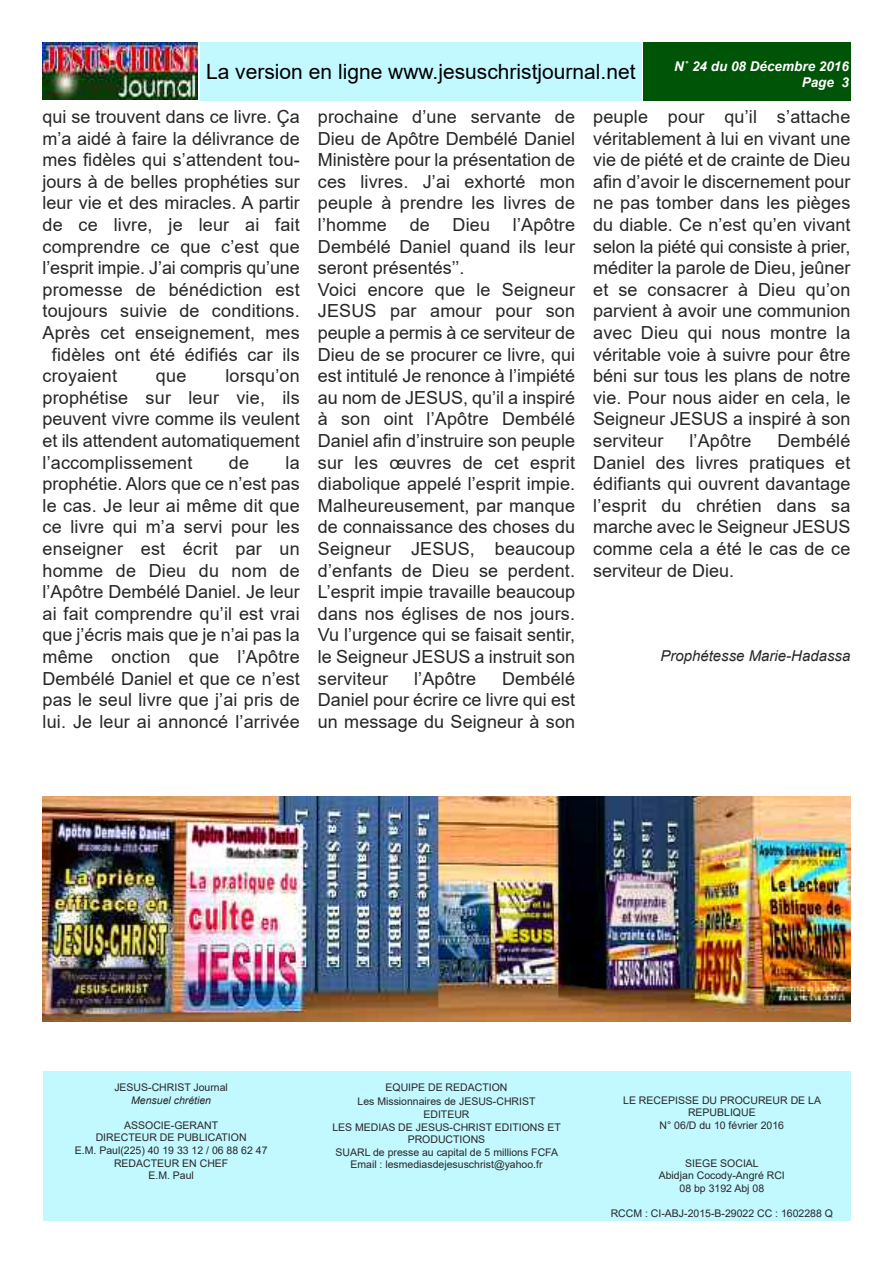
<style>
.page{position:relative;width:893px;height:1263px;background:#fff}
.page>*{position:absolute;margin:0;border:0;box-sizing:border-box;transform-origin:0 0}
.t1{font:21px "Arial";color:#000}
.t2{font:18px/21.6px "Arial";letter-spacing:.005em;color:#272627;text-align:justify}
.t3{font:italic 15px "Arial";color:#272627}
.t4{font:italic 700 13.5px/16.2px "Arial";color:#fff;text-align:right}
.t5{font:10.5px/12.6px "Arial";color:#272627;text-align:center}
.t6{font:italic 10.5px "Arial";color:#272627}
</style>
<div class="page">
<div style="left:200px;top:43px;width:442px;height:58px;background:#c2f8ff"></div>
<img style="left:43px;top:43px;width:155px;height:57px">
<div style="left:643px;top:43px;width:207px;height:58px;background:#005408"></div>
<div style="left:43px;top:1071px;width:807px;height:149px;background:#c2f8ff"></div>
<img style="left:43px;top:796px;width:807px;height:225px">
<p class="t1" style="left:206px;top:60px;width:431px">La version en ligne www.jesuschristjournal.net</p>
<p class="t4" style="left:674px;top:58px;width:176px">N˚ 24 du 08 Décembre 2016<br>Page 3</p>
<p class="t2" style="left:43px;top:106px;width:259px">qui se trouvent dans ce livre. Ça</p>
<p class="t2" style="left:43px;top:128px;width:259px">m’a aidé à faire la délivrance de</p>
<p class="t2" style="left:43px;top:149px;width:259px">mes fidèles qui s’attendent tou-</p>
<p class="t2" style="left:43px;top:171px;width:259px">jours à de belles prophéties sur</p>
<p class="t2" style="left:43px;top:192px;width:259px">leur vie et des miracles. A partir</p>
<p class="t2" style="left:43px;top:214px;width:259px">de ce livre, je leur ai fait</p>
<p class="t2" style="left:43px;top:236px;width:259px">comprendre ce que c’est que</p>
<p class="t2" style="left:43px;top:257px;width:259px">l’esprit impie. J’ai compris qu’une</p>
<p class="t2" style="left:43px;top:279px;width:259px">promesse de bénédiction est</p>
<p class="t2" style="left:43px;top:300px;width:259px">toujours suivie de conditions.</p>
<p class="t2" style="left:43px;top:322px;width:259px">Après cet enseignement, mes</p>
<p class="t2" style="left:52px;top:344px;width:249px">fidèles ont été édifiés car ils</p>
<p class="t2" style="left:43px;top:365px;width:76px">croyaient</p>
<p class="t2" style="left:156px;top:365px;width:32px">que</p>
<p class="t2" style="left:43px;top:365px;width:259px;text-indent:183px">lorsqu’on prophétise sur leur vie, ils peuvent vivre comme ils veulent et ils attendent automatiquement l’accomplissement</p>
<p class="t2" style="left:43px;top:452px;width:259px;text-indent:243px">la prophétie. Alors que ce n’est pas le cas. Je leur ai même dit que ce livre qui m’a servi pour les enseigner est écrit par un homme de Dieu du nom de l’Apôtre Dembélé Daniel. Je leur ai fait comprendre qu’il est vrai que j’écris mais que je n’ai pas la même onction que l’Apôtre Dembélé Daniel et que ce n’est pas le seul livre que j’ai pris de lui. Je leur ai annoncé l’arrivée</p>
<p class="t2" style="left:229px;top:452px;width:22px">de</p>
<p class="t2" style="left:318px;top:106px;width:259px">prochaine d’une servante de Dieu de Apôtre Dembélé Daniel Ministère pour la présentation de ces livres. J’ai exhorté mon peuple à prendre les livres de l’homme</p>
<p class="t2" style="left:318px;top:214px;width:259px;text-align:left;text-indent:195px">l’Apôtre<br>Dembélé Daniel quand ils leur seront présentés’’.<br>Voici encore que le Seigneur<br>JESUS par amour pour son peuple a permis à ce serviteur de<br>Dieu de se procurer ce livre, qui est intitulé Je renonce à l’impiété au nom de JESUS, qu’il a inspiré à son oint l’Apôtre Dembélé<br>Daniel afin d’instruire son peuple sur les œuvres de cet esprit diabolique appelé l’esprit impie.<br>Malheureusement, par manque de connaissance des choses du<br>Seigneur JESUS, beaucoup d’enfants de Dieu se perdent.<br>L’esprit impie travaille beaucoup dans nos églises de nos jours.<br>Vu l’urgence qui se faisait sentir, le Seigneur JESUS a instruit son serviteur</p>
<p class="t2" style="left:410px;top:214px;width:22px">de</p>
<p class="t2" style="left:453px;top:214px;width:39px">Dieu</p>
<p class="t2" style="left:414px;top:668px;width:64px">l’Apôtre</p>
<p class="t2" style="left:318px;top:668px;width:259px;text-indent:184px">Dembélé Daniel pour écrire ce livre qui est un message du Seigneur à son</p>
<p class="t2" style="left:593px;top:106px;width:259px">peuple pour qu’il s’attache véritablement à lui en vivant une vie de piété et de crainte de Dieu afin d’avoir le discernement pour ne pas tomber dans les pièges du diable. Ce n’est qu’en vivant selon la piété qui consiste à prier, méditer la parole de Dieu, jeûner et se consacrer à Dieu qu’on parvient à avoir une communion avec Dieu qui nous montre la véritable voie à suivre pour être béni sur tous les plans de notre vie. Pour nous aider en cela, le Seigneur JESUS a inspiré à son serviteur</p>
<p class="t2" style="left:689px;top:430px;width:64px">l’Apôtre</p>
<p class="t2" style="left:593px;top:430px;width:259px;text-indent:184px">Dembélé Daniel des livres pratiques et édifiants qui ouvrent davantage l’esprit du chrétien dans sa marche avec le Seigneur JESUS comme cela a été le cas de ce serviteur de Dieu.</p>
<p class="t3" style="left:660px;top:647px;width:192px">Prophétesse Marie-Hadassa</p>
<p class="t5" style="left:114px;top:1081px;width:115px">JESUS-CHRIST Journal</p>
<p class="t6" style="left:131px;top:1094px;width:81px">Mensuel chrétien</p>
<p class="t5" style="left:75px;top:1119px;width:194px">ASSOCIE-GERANT<br>DIRECTEUR DE PUBLICATION<br>E.M. Paul(225) 40 19 33 12 / 06 88 62 47<br>REDACTEUR EN CHEF<br>E.M. Paul</p>
<p class="t5" style="left:332px;top:1081px;width:230px">EQUIPE DE REDACTION<br>Les Missionnaires de JESUS-CHRIST<br>EDITEUR<br>LES MEDIAS DE JESUS-CHRIST EDITIONS ET<br>PRODUCTIONS<br>SUARL de presse au capital de 5 millions FCFA<br>Email : lesmediasdejesuschrist@yahoo.fr</p>
<p class="t5" style="left:623px;top:1093px;width:199px">LE RECEPISSE DU PROCUREUR DE LA<br>REPUBLIQUE<br>N° 06/D du 10 février 2016</p>
<p class="t5" style="left:659px;top:1156px;width:128px">SIEGE SOCIAL<br>Abidjan Cocody-Angré RCI<br>08 bp 3192 Abj 08</p>
<p class="t5" style="left:611px;top:1207px;width:224px">RCCM : CI-ABJ-2015-B-29022 CC : 1602288 Q</p>
</div>
